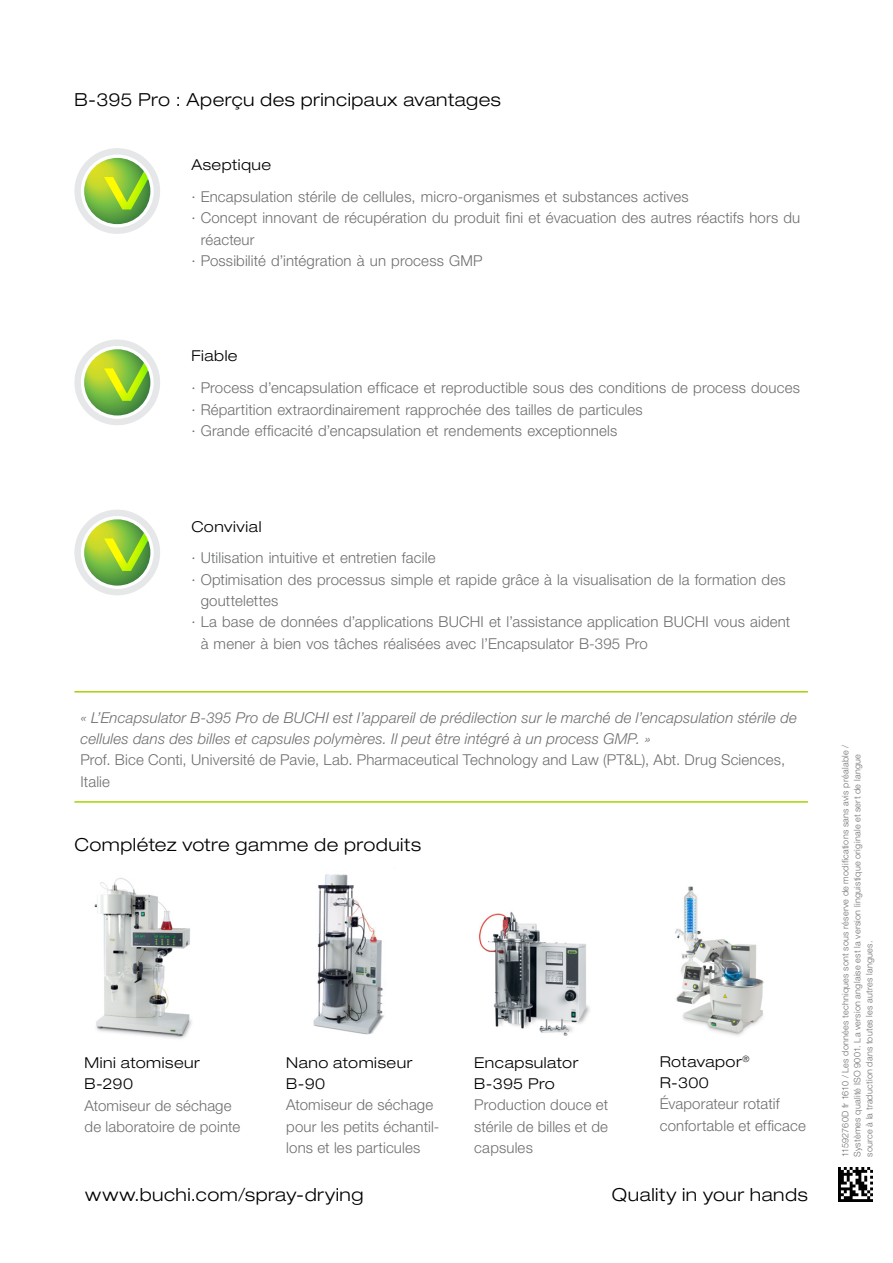
<style>
.page{position:relative;width:893px;height:1263px;background:#fff}
.page>*{position:absolute;margin:0;border:0;box-sizing:border-box;transform-origin:0 0}
.EN_Title{font:300 expanded 18px "Helvetica Neue LT Std";letter-spacing:.025em;color:#000}
.EN_Note_large{font:300 expanded 18px "Helvetica Neue LT Std";letter-spacing:.03em;color:#000}
.EN_Note_large_right{font:300 expanded 18px "Helvetica Neue LT Std";letter-spacing:.03em;color:#000}
.EN_Body_text_left{font:300 15px/21.3px "Helvetica Neue LT Std";letter-spacing:.01em;color:#6d6e71}
.EN_Body_text_left-2{font:italic 300 15px/21.3px "Helvetica Neue LT Std";letter-spacing:.01em;color:#6d6e71}
.DE_Title_small_down{font:300 expanded 15px/21.3px "Helvetica Neue LT Std";letter-spacing:.035em;color:#000}
.EN_Barcode{font:300 9px/12px "Helvetica Neue LT Std";letter-spacing:.03em;color:#6d6e71}
.s1{font-stretch:expanded;color:#000}
</style>
<div class="page">
<div style="left:74px;top:148px;width:86px;height:86px;background:#e6e7e8;border-radius:50%"></div>
<div style="left:81px;top:155px;width:73px;height:72px;background:#fff;border-radius:50%"></div>
<svg style="left:84px;top:158px;width:66px;height:66px"></svg>
<svg style="left:99px;top:158px;width:52px;height:66px"></svg>
<div style="left:74px;top:339px;width:86px;height:86px;background:#e6e7e8;border-radius:50%"></div>
<div style="left:81px;top:346px;width:73px;height:73px;background:#fff;border-radius:50%"></div>
<svg style="left:84px;top:349px;width:66px;height:66px"></svg>
<svg style="left:99px;top:349px;width:52px;height:67px"></svg>
<div style="left:74px;top:510px;width:86px;height:85px;background:#e6e7e8;border-radius:50%"></div>
<div style="left:81px;top:516px;width:73px;height:73px;background:#fff;border-radius:50%"></div>
<svg style="left:84px;top:519px;width:66px;height:67px"></svg>
<svg style="left:99px;top:519px;width:52px;height:67px"></svg>
<img style="left:839px;top:1167px;width:34px;height:34px">
<hr style="left:74px;top:691px;width:734px;height:1px;background:#a5d200">
<hr style="left:74px;top:801px;width:734px;height:2px;background:#a5d200">
<img style="left:94px;top:878px;width:98px;height:161px">
<img style="left:313px;top:874px;width:71px;height:161px">
<img style="left:478px;top:911px;width:112px;height:125px">
<img style="left:675px;top:886px;width:89px;height:150px">
<p class="EN_Title" style="left:74px;top:89px;width:428px">B-395 Pro : Aperçu des principaux avantages</p>
<p class="DE_Title_small_down" style="left:191px;top:154px;width:81px">Aseptique</p>
<p class="EN_Body_text_left" style="left:191px;top:186px;width:499px">∙ Encapsulation stérile de cellules, micro-organismes et substances actives</p>
<p class="EN_Body_text_left" style="left:201px;top:207px;width:601px;text-indent:-9px">∙ Concept innovant de récupération du produit fini et évacuation des autres réactifs hors du réacteur</p>
<p class="EN_Body_text_left" style="left:191px;top:249px;width:293px">∙ Possibilité d’intégration à un process GMP</p>
<p class="DE_Title_small_down" style="left:191px;top:345px;width:48px">Fiable</p>
<p class="EN_Body_text_left" style="left:191px;top:377px;width:610px">∙ Process d’encapsulation efficace et reproductible sous des conditions de process douces</p>
<p class="EN_Body_text_left" style="left:191px;top:398px;width:453px">∙ Répartition extraordinairement rapprochée des tailles de particules</p>
<p class="EN_Body_text_left" style="left:191px;top:420px;width:427px">∙ Grande efficacité d’encapsulation et rendements exceptionnels</p>
<p class="DE_Title_small_down" style="left:191px;top:515px;width:72px">Convivial</p>
<p class="EN_Body_text_left" style="left:191px;top:547px;width:246px">∙ Utilisation intuitive et entretien facile</p>
<p class="EN_Body_text_left" style="left:201px;top:568px;width:586px;text-indent:-9px">∙ Optimisation des processus simple et rapide grâce à la visualisation de la formation des gouttelettes</p>
<p class="EN_Body_text_left" style="left:201px;top:611px;width:591px;text-indent:-9px">∙ La base de données d’applications BUCHI et l’assistance application BUCHI vous aident à mener à bien vos tâches réalisées avec l’Encapsulator B-395 Pro</p>
<p class="EN_Body_text_left-2" style="left:80px;top:707px;width:718px">« L’Encapsulator B-395 Pro de BUCHI est l’appareil de prédilection sur le marché de l’encapsulation stérile de cellules dans des billes et capsules polymères. Il peut être intégré à un process GMP. »</p>
<p class="EN_Body_text_left" style="left:80px;top:749px;width:706px">Prof. Bice Conti, Université de Pavie, Lab. Pharmaceutical Technology and Law (PT&amp;L), Abt. Drug Sciences,<br>Italie</p>
<p class="EN_Title" style="left:74px;top:833px;width:348px">Complétez votre gamme de produits</p>
<p class="DE_Title_small_down" style="left:85px;top:1052px;width:117px">Mini atomiseur<br>B-290</p>
<p class="EN_Body_text_left" style="left:85px;top:1094px;width:157px">Atomiseur de séchage de laboratoire de pointe</p>
<p class="DE_Title_small_down" style="left:286px;top:1051px;width:128px">Nano atomiseur<br>B-90</p>
<p class="EN_Body_text_left" style="left:474px;top:1051px;width:135px"><span class="s1">Encapsulator<br>B-395 Pro<br></span>Production douce et stérile de billes et de capsules</p>
<p class="EN_Body_text_left" style="left:660px;top:1050px;width:148px"><span class="s1">Rotavapor</span><sup>®<br></sup><span class="s1">R-300<br></span>Évaporateur rotatif confortable et efficace</p>
<p class="EN_Body_text_left" style="left:286px;top:1094px;width:155px">Atomiseur de séchage pour les petits échantil&shy;lons et les particules</p>
<p class="EN_Note_large" style="left:85px;top:1184px;width:280px">www.buchi.com/spray-drying</p>
<p class="EN_Note_large_right" style="left:612px;top:1184px;width:197px">Quality in your hands</p>
<p class="EN_Barcode" style="left:839px;top:1157px;width:414px;rotate:-90deg">11592760D fr 1610 / Les données techniques sont sous réserve de modifications sans avis préalable /<br>Systèmes qualité ISO 9001. La version anglaise est la version linguistique originale et sert de langue source à la traduction dans toutes les autres langues.</p>
</div>
